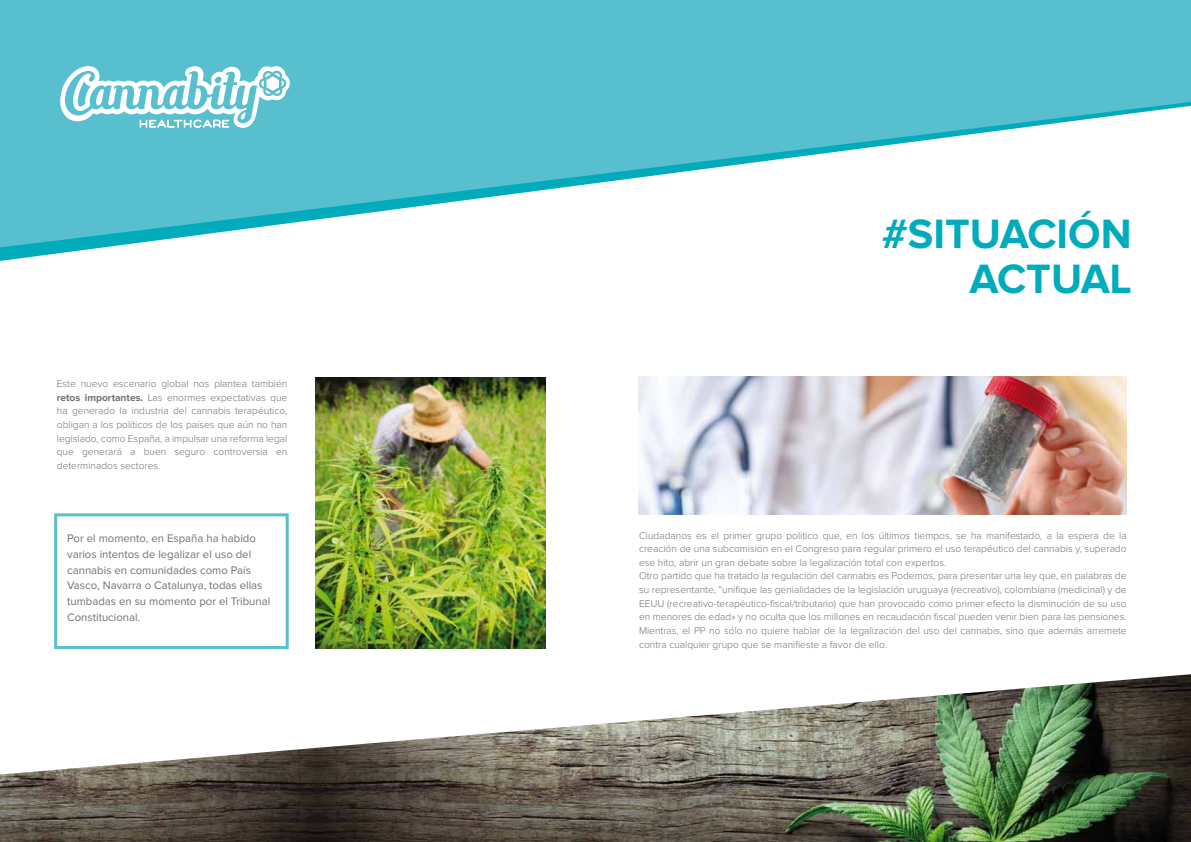
<style>
.page{position:relative;width:1191px;height:842px;background:#fff}
.page>*{position:absolute;margin:0;border:0;box-sizing:border-box;transform-origin:0 0}
.t1{font:700 42.5px/45.4px "Proxima Nova";color:#00abbb;text-align:right}
.t2{font:11.3px/15.9px "Proxima Nova";color:#707173}
.t3{font:300 10.2px/13.6px "Proxima Nova";color:#707173}
.s1{font-weight:700}
</style>
<div class="page">
<img style="left:638px;top:376px;width:489px;height:138px">
<img style="left:316px;top:377px;width:229px;height:271px">
<div style="left:54px;top:513px;width:235px;height:136px;border:3px solid #58bfcf"></div>
<img style="left:317px;top:674px;width:874px;height:168px">
<img style="left:0;top:748px;width:318px;height:94px">
<svg style="left:0;top:0;width:1191px;height:247px;fill:#58bfcf"></svg>
<svg style="left:60px;top:66px;width:230px;height:74px"></svg>
<p class="t3" style="left:57px;top:377px;width:232px;text-align:justify">Este nuevo escenario global nos plantea también <span class="s1">retos importantes.</span> Las enormes expectativas que ha generado la industria del cannabis terapéutico, obligan a los políticos de los países que aún no han legislado, como España, a impulsar una reforma legal que generará a buen seguro controversia en determinados sectores.</p>
<p class="t2" style="left:67px;top:531px;width:205px">Por el momento, en España ha habido varios intentos de legalizar el uso del cannabis en comunidades como País Vasco, Navarra o Catalunya, todas ellas tumbadas en su momento por el Tribunal Constitucional.</p>
<h1 class="t1" style="left:881px;top:213px;width:252px">#SITUACIÓN<br>ACTUAL</h1>
<p class="t3" style="left:639px;top:529px;width:489px">Ciudadanos es el primer grupo político que, en los últimos tiempos, se ha manifestado, a la espera de la creación de una subcomisión en el Congreso para regular primero el uso terapéutico del cannabis y, superado ese hito, abrir un gran debate sobre la legalización total con expertos.<br>Otro partido que ha tratado la regulación del cannabis es Podemos, para presentar una ley que, en palabras de su representante, “unifique las genialidades de la legislación uruguaya (recreativo), colombiana (medicinal) y de EEUU (recreativo-terapéutico-fiscal/tributario) que han provocado como primer efecto la disminución de su uso en menores de edad» y no oculta que los millones en recaudación fiscal pueden venir bien para las pensiones.<br>Mientras, el PP no sólo no quiere hablar de la legalización del uso del cannabis, sino que además arremete contra cualquier grupo que se manifieste a favor de ello.</p>
</div>
